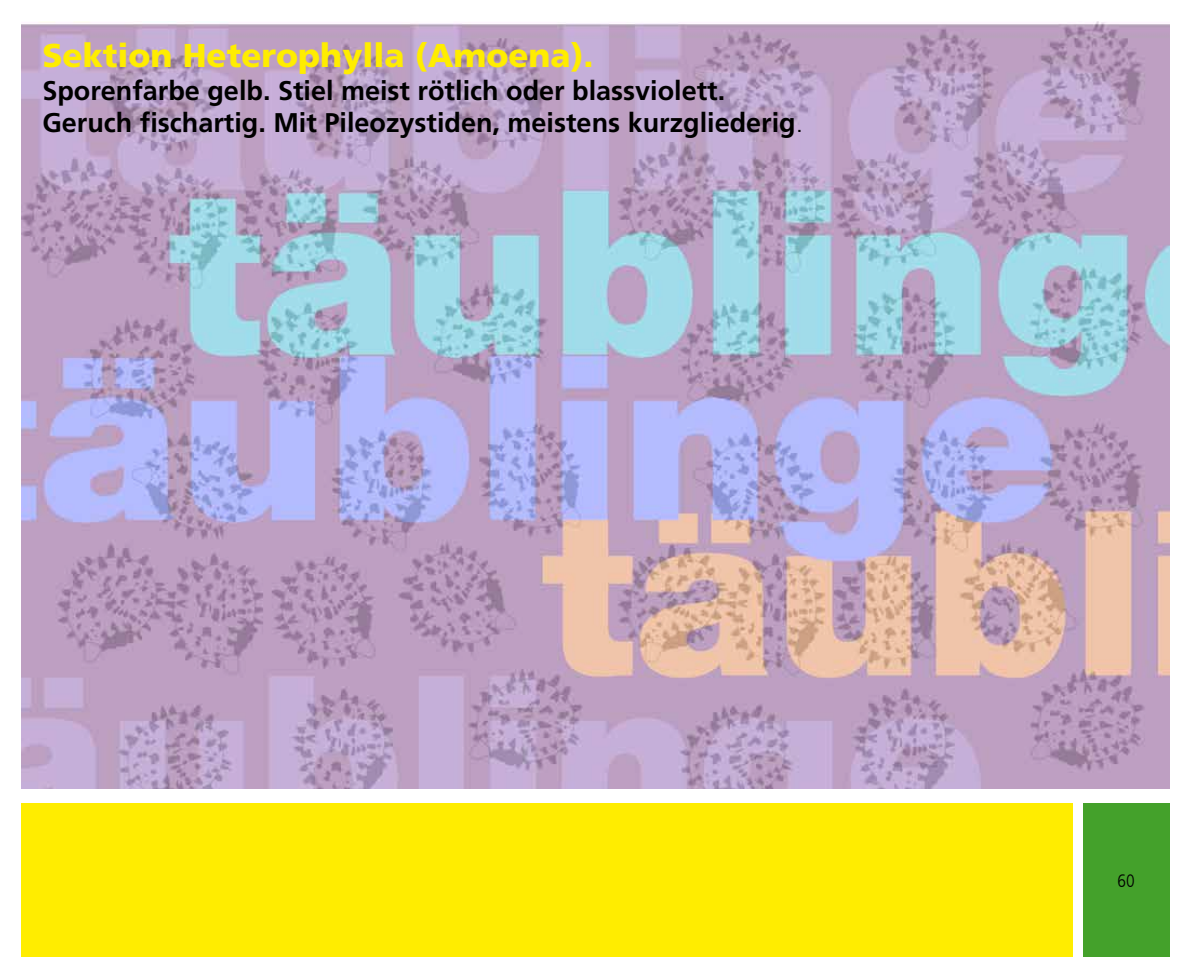
<style>
.page{position:relative;width:1191px;height:978px;background:#fff}
.page>*{position:absolute;margin:0;border:0;box-sizing:border-box;transform-origin:0 0}
.t1{font:900 33px "Frutiger LT Com";color:#ffed00}
.t2{font:700 27px/32.4px "Frutiger LT Com";color:#000}
.t3{font:300 condensed 18px "Frutiger LT Com";color:#000}
.s1{font-weight:300}
</style>
<div class="page">
<img style="left:21px;top:21px;width:1148px;height:767px">
<div style="left:1083px;top:804px;width:86px;height:153px;background:#44a12b"></div>
<div style="left:21px;top:804px;width:1052px;height:153px;background:#ffed00"></div>
<p class="t1" style="left:42px;top:36px;width:553px">Sektion Heterophylla (Amoena).</p>
<p class="t2" style="left:42px;top:74px;width:762px">Sporenfarbe gelb. Stiel meist rötlich oder blassviolett.<br>Geruch fischartig. Mit Pileozystiden, meistens kurzgliederig<span class="s1">.</span></p>
<p class="t3" style="left:1117px;top:870px;width:19px">60</p>
</div>
